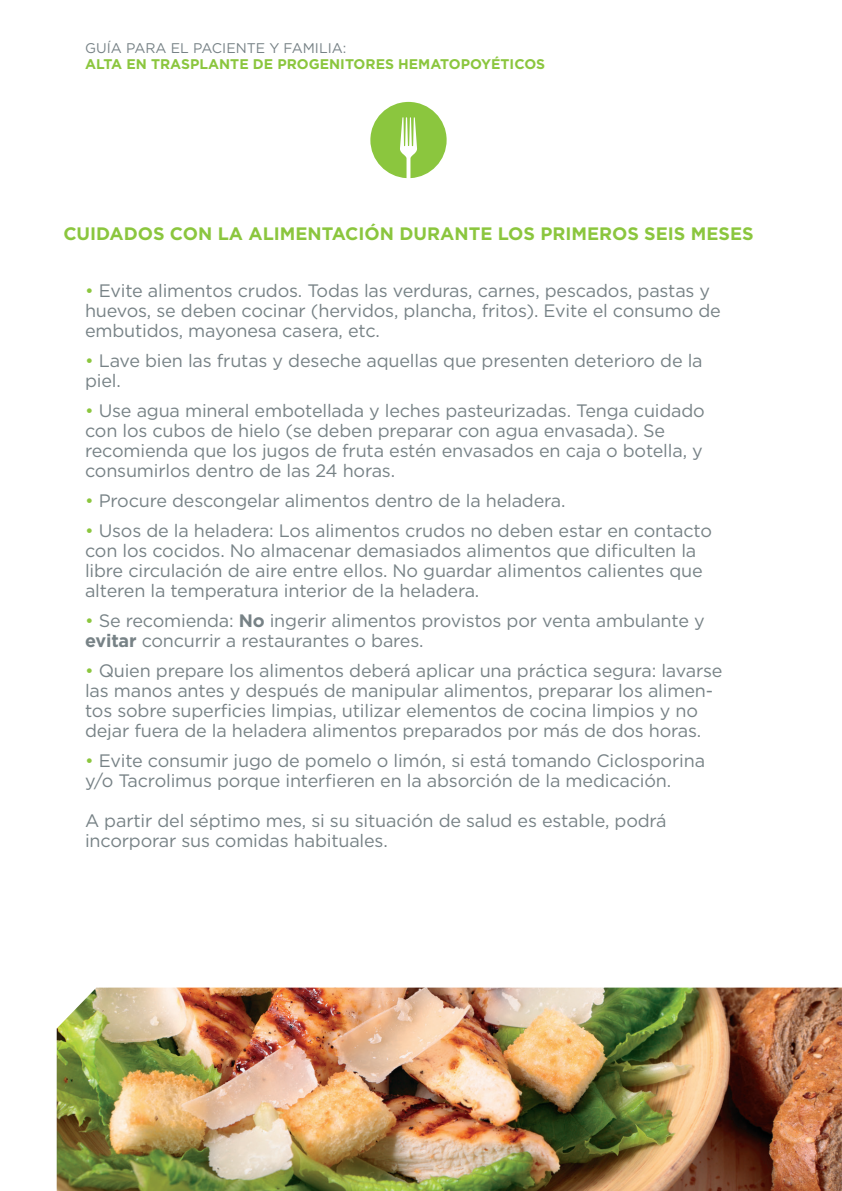
<style>
.page{position:relative;width:842px;height:1191px;background:#fff}
.page>*{position:absolute;margin:0;border:0;box-sizing:border-box;transform-origin:0 0}
.t1{font:18px/20px "Gotham";letter-spacing:-.01em;color:#778286}
.t2{font:700 18px "Gotham";color:#8bc63e}
.t3{font:700 14px "Gotham";color:#8bc63e}
.t4{font:14px "Gotham";color:#778286}
.s1{color:#8bc63e}
.s2{font-weight:700}
</style>
<div class="page">
<img style="left:57px;top:987px;width:785px;height:204px">
<svg style="left:370px;top:102px;width:77px;height:76px"></svg>
<p class="t4" style="left:85px;top:39px;width:263px">GUÍA PARA EL PACIENTE Y FAMILIA:</p>
<p class="t3" style="left:85px;top:55px;width:462px">ALTA EN TRASPLANTE DE PROGENITORES HEMATOPOYÉTICOS</p>
<p class="t2" style="left:63px;top:221px;width:692px">CUIDADOS CON LA ALIMENTACIÓN DURANTE LOS PRIMEROS SEIS MESES</p>
<p class="t1" style="left:85px;top:280px;width:637px"><span class="s1">•</span> Evite alimentos crudos. Todas las verduras, carnes, pescados, pastas y huevos, se deben cocinar (hervidos, plancha, fritos). Evite el consumo de embutidos, mayonesa casera, etc.</p>
<p class="t1" style="left:85px;top:350px;width:619px"><span class="s1">•</span> Lave bien las frutas y deseche aquellas que presenten deterioro de la piel.</p>
<p class="t1" style="left:85px;top:400px;width:621px"><span class="s1">•</span> Use agua mineral embotellada y leches pasteurizadas. Tenga cuidado con los cubos de hielo (se deben preparar con agua envasada). Se recomienda que los jugos de fruta estén envasados en caja o botella, y consumirlos dentro de las 24 horas.</p>
<p class="t1" style="left:85px;top:490px;width:482px"><span class="s1">•</span> Procure descongelar alimentos dentro de la heladera.</p>
<p class="t1" style="left:85px;top:520px;width:628px"><span class="s1">•</span> Usos de la heladera: Los alimentos crudos no deben estar en contacto con los cocidos. No almacenar demasiados alimentos que dificulten la libre circulación de aire entre ellos. No guardar alimentos calientes que alteren la temperatura interior de la heladera.</p>
<p class="t1" style="left:85px;top:610px;width:621px"><span class="s1">•</span> Se recomienda: <span class="s2">No</span> ingerir alimentos provistos por venta ambulante y <span class="s2">evitar</span> concurrir a restaurantes o bares.</p>
<p class="t1" style="left:85px;top:660px;width:639px"><span class="s1">•</span> Quien prepare los alimentos deberá aplicar una práctica segura: lavarse las manos antes y después de manipular alimentos, preparar los alimen&shy;tos sobre superficies limpias, utilizar elementos de cocina limpios y no dejar fuera de la heladera alimentos preparados por más de dos horas.</p>
<p class="t1" style="left:85px;top:750px;width:621px"><span class="s1">•</span> Evite consumir jugo de pomelo o limón, si está tomando Ciclosporina y/o Tacrolimus porque interfieren en la absorción de la medicación.</p>
<p class="t1" style="left:85px;top:810px;width:583px">A partir del séptimo mes, si su situación de salud es estable, podrá incorporar sus comidas habituales.</p>
</div>
